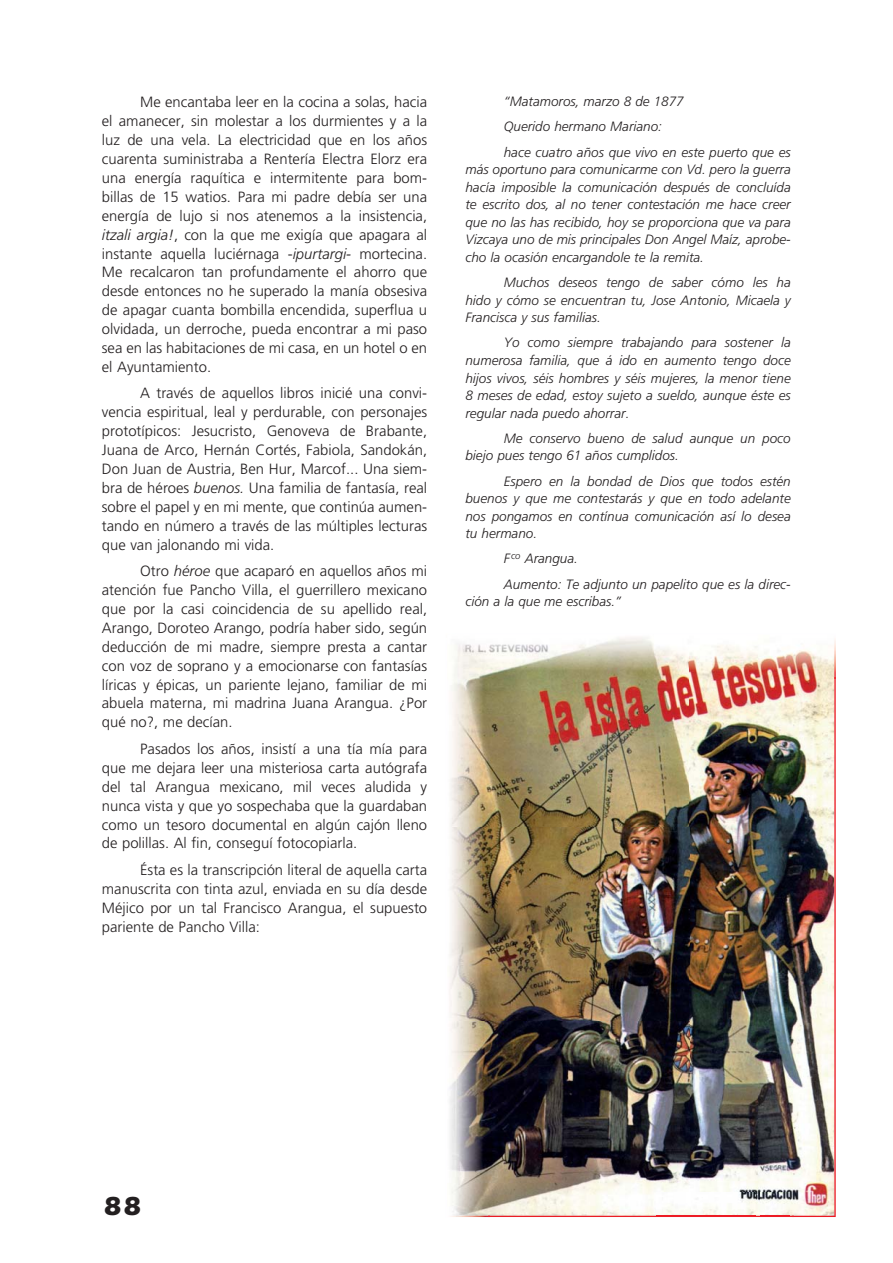
<style>
.page{position:relative;width:893px;height:1263px;background:#fff}
.page>*{position:absolute;margin:0;border:0;box-sizing:border-box;transform-origin:0 0}
.t1{font:700 27px "Itc Eras";color:#231f20}
.t2{font:300 14.85px/18.9px "Frutiger";color:#231f20;text-align:justify}
.t3{font:italic 300 13.5px/17.5px "Frutiger";color:#231f20;text-align:justify}
.s1{font-style:italic}
</style>
<div class="page">
<img style="left:489px;top:678px;width:303px;height:537px">
<img style="left:657px;top:1192px;width:98px;height:23px">
<img style="left:760px;top:1192px;width:29px;height:23px">
<img style="left:453px;top:637px;width:383px;height:41px">
<img style="left:449px;top:677px;width:40px;height:540px">
<img style="left:792px;top:677px;width:44px;height:540px">
<img style="left:488px;top:1215px;width:305px;height:2px">
<img style="left:660px;top:1216px;width:81px;height:1px">
<svg style="left:760px;top:1216px;width:29px;height:1px"></svg>
<p class="t2" style="left:102px;top:94px;width:327px;text-indent:38px">Me encantaba leer en la cocina a solas, hacia el amanecer, sin molestar a los durmientes y a la luz de una vela. La electricidad que en los años cuarenta suministraba a Rentería Electra Elorz era una energía raquítica e intermitente para bom&shy;billas de 15 watios. Para mi padre debía ser una energía de lujo si nos atenemos a la insistencia, <span class="s1">itzali argia!</span>, con la que me exigía que apagara al instante aquella luciérnaga -<span class="s1">ipurtargi-</span> mortecina.<br>Me recalcaron tan profundamente el ahorro que desde entonces no he superado la manía obsesiva de apagar cuanta bombilla encendida, superflua u olvidada, un derroche, pueda encontrar a mi paso sea en las habitaciones de mi casa, en un hotel o en el Ayuntamiento.</p>
<p class="t2" style="left:102px;top:385px;width:327px;text-indent:38px">A través de aquellos libros inicié una convi&shy;vencia espiritual, leal y perdurable, con personajes prototípicos: Jesucristo, Genoveva de Brabante, Juana de Arco, Hernán Cortés, Fabiola, Sandokán, Don Juan de Austria, Ben Hur, Marcof... Una siem&shy;bra de héroes <span class="s1">buenos.</span> Una familia de fantasía, real sobre el papel y en mi mente, que continúa aumen&shy;tando en número a través de las múltiples lecturas que van jalonando mi vida.</p>
<p class="t2" style="left:102px;top:563px;width:327px;text-indent:38px">Otro <span class="s1">héroe</span> que acaparó en aquellos años mi atención fue Pancho Villa, el guerrillero mexicano que por la casi coincidencia de su apellido real, Arango, Doroteo Arango, podría haber sido, según deducción de mi madre, siempre presta a cantar con voz de soprano y a emocionarse con fantasías líricas y épicas, un pariente lejano, familiar de mi abuela materna, mi madrina Juana Arangua. ¿Por qué no?, me decían.</p>
<p class="t2" style="left:102px;top:740px;width:327px;text-indent:38px">Pasados los años, insistí a una tía mía para que me dejara leer una misteriosa carta autógrafa del tal Arangua mexicano, mil veces aludida y nunca vista y que yo sospechaba que la guardaban como un tesoro documental en algún cajón lleno de polillas. Al fin, conseguí fotocopiarla.</p>
<p class="t2" style="left:102px;top:862px;width:327px;text-indent:38px">Ésta es la transcripción literal de aquella carta manuscrita con tinta azul, enviada en su día desde Méjico por un tal Francisco Arangua, el supuesto pariente de Pancho Villa:</p>
<p class="t3" style="left:504px;top:90px;width:288px;line-height:25.2px;text-align:left">“Matamoros, marzo 8 de 1877<br>Querido hermano Mariano:<br>hace cuatro años que vivo en este puerto que es</p>
<p class="t3" style="left:465px;top:162px;width:327px">más oportuno para comunicarme con Vd. pero la guerra hacía imposible la comunicación después de concluída te escrito dos, al no tener contestación me hace creer que no las has recibido, hoy se proporciona que va para Vizcaya uno de mis principales Don Angel Maíz, aprobe&shy;cho la ocasión encargandole te la remita.</p>
<p class="t3" style="left:465px;top:275px;width:327px;text-indent:38px">Muchos deseos tengo de saber cómo les ha hido y cómo se encuentran tu, Jose Antonio, Micaela y Francisca y sus familias.</p>
<p class="t3" style="left:465px;top:335px;width:327px;text-indent:38px">Yo como siempre trabajando para sostener la numerosa familia, que á ido en aumento tengo doce hijos vivos, séis hombres y séis mujeres, la menor tiene 8 meses de edad, estoy sujeto a sueldo, aunque éste es regular nada puedo ahorrar.</p>
<p class="t3" style="left:465px;top:430px;width:327px;text-indent:38px">Me conservo bueno de salud aunque un poco biejo pues tengo 61 años cumplidos.</p>
<p class="t3" style="left:465px;top:473px;width:327px;text-indent:38px">Espero en la bondad de Dios que todos estén buenos y que me contestarás y que en todo adelante nos pongamos en contínua comunicación así lo desea tu hermano.</p>
<p class="t3" style="left:504px;top:547px;width:288px;line-height:25.2px">F<sup>co</sup> Arangua.<br>Aumento: Te adjunto un papelito que es la direc-</p>
<p class="t3" style="left:465px;top:594px;width:157px">ción a la que me escribas.”</p>
<h1 class="t1" style="left:103px;top:1197px;width:40px">88</h1>
</div>
